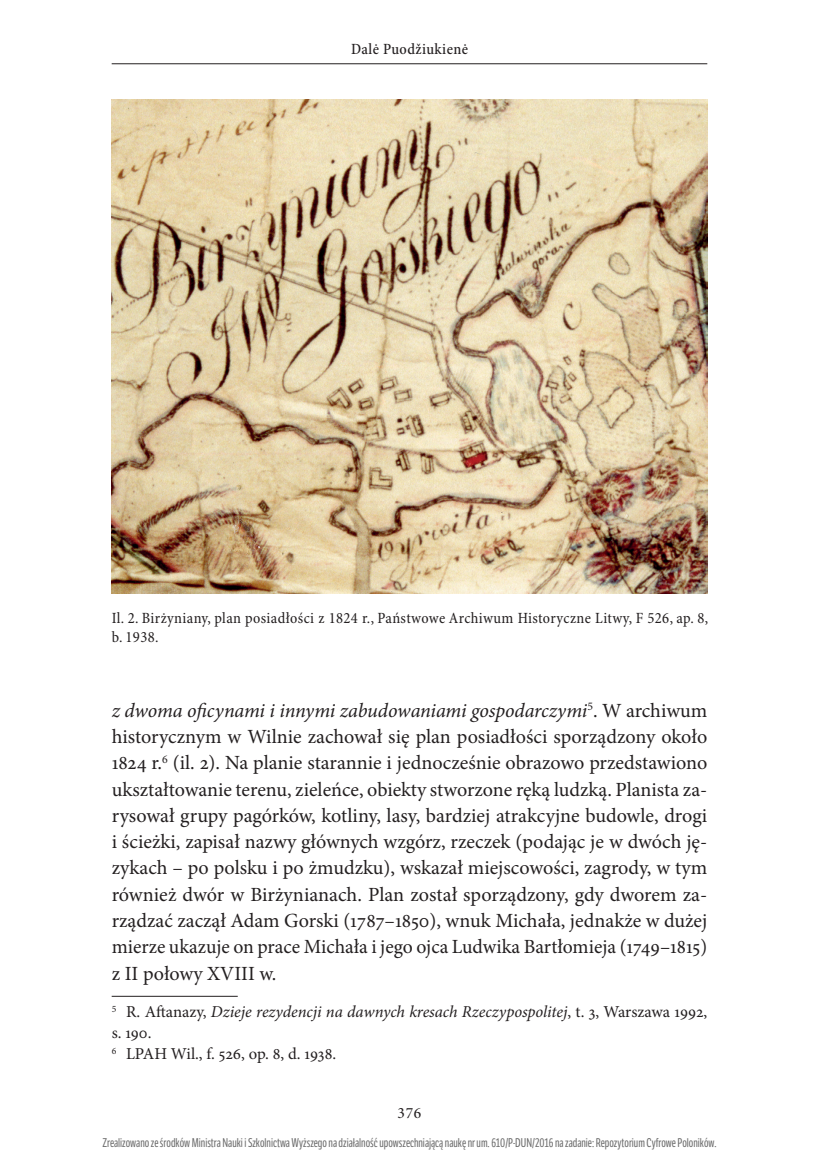
<style>
.page{position:relative;width:819px;height:1166px;background:#fff}
.page>*{position:absolute;margin:0;border:0;box-sizing:border-box;transform-origin:0 0}
.t1{font:20.12px/26.2px "Minion Pro";color:#231f20;text-align:justify}
.t2{font:16.62px/21px "Minion Pro";letter-spacing:-.005em;color:#231f20}
.t3{font:condensed 15.75px/19.2px "Minion Pro";letter-spacing:.025em;color:#231f20}
.t4{font:500 condensed 15.75px "Minion Pro";letter-spacing:.025em;color:#231f20}
.t5{font:15.75px "Minion Pro Medium Subh";color:#231f20}
.t6{font:12.25px "LFT Etica Compressed";color:#6b6b6b}
.s1{font-style:italic}
</style>
<div class="page">
<hr style="left:112px;top:63px;width:595px;height:1px;background:#231f20">
<hr style="left:112px;top:996px;width:126px;height:1px;background:#231f20">
<img style="left:112px;top:100px;width:595px;height:494px">
<p class="t4" style="left:351px;top:39px;width:118px">Dalė Puodžiukienė</p>
<p class="t3" style="left:112px;top:609px;width:598px">Il. 2. Birżyniany, plan posiadłości z 1824 r., Państwowe Archiwum Historyczne Litwy, F 526, ap. 8, b. 1938.</p>
<p class="t1" style="left:112px;top:697px;width:597px"><span class="s1">z dwoma oficynami i innymi zabudowaniami gospodarczymi</span><sup>5</sup>. W archiwum historycznym w Wilnie zachował się plan posiadłości sporządzony około 1824 r.<sup>6</sup> (il. 2). Na planie starannie i jednocześnie obrazowo przedstawiono ukształtowanie terenu, zieleńce, obiekty stworzone ręką ludzką. Planista za&shy;rysował grupy pagórków, kotliny, lasy, bardziej atrakcyjne budowle, drogi i ścieżki, zapisał nazwy głównych wzgórz, rzeczek (podając je w dwóch ję&shy;zykach – po polsku i po żmudzku), wskazał miejscowości, zagrody, w tym również dwór w Birżynianach. Plan został sporządzony, gdy dworem za&shy;rządzać zaczął Adam Gorski (1787–1850), wnuk Michała, jednakże w dużej mierze ukazuje on prace Michała i jego ojca Ludwika Bartłomieja (1749–1815) z II połowy XVIII w.</p>
<p class="t2" style="left:112px;top:1001px;width:597px"><sup>5</sup> R. Aftanazy, <span class="s1">Dzieje rezydencji na dawnych kresach Rzeczypospolitej</span>, t. 3, Warszawa 1992, s. 190.<br><sup>6</sup> LPAH Wil., f. 526, op. 8, d. 1938.</p>
<p class="t5" style="left:397px;top:1104px;width:25px">376</p>
<p class="t6" style="left:102px;top:1136px;width:615px">Zrealizowano ze środków Ministra Nauki i Szkolnictwa Wyższego na działalność upowszechniającą naukę nr um. 610/P-DUN/2016 na zadanie: Repozytorium Cyfrowe Poloników.</p>
</div>
